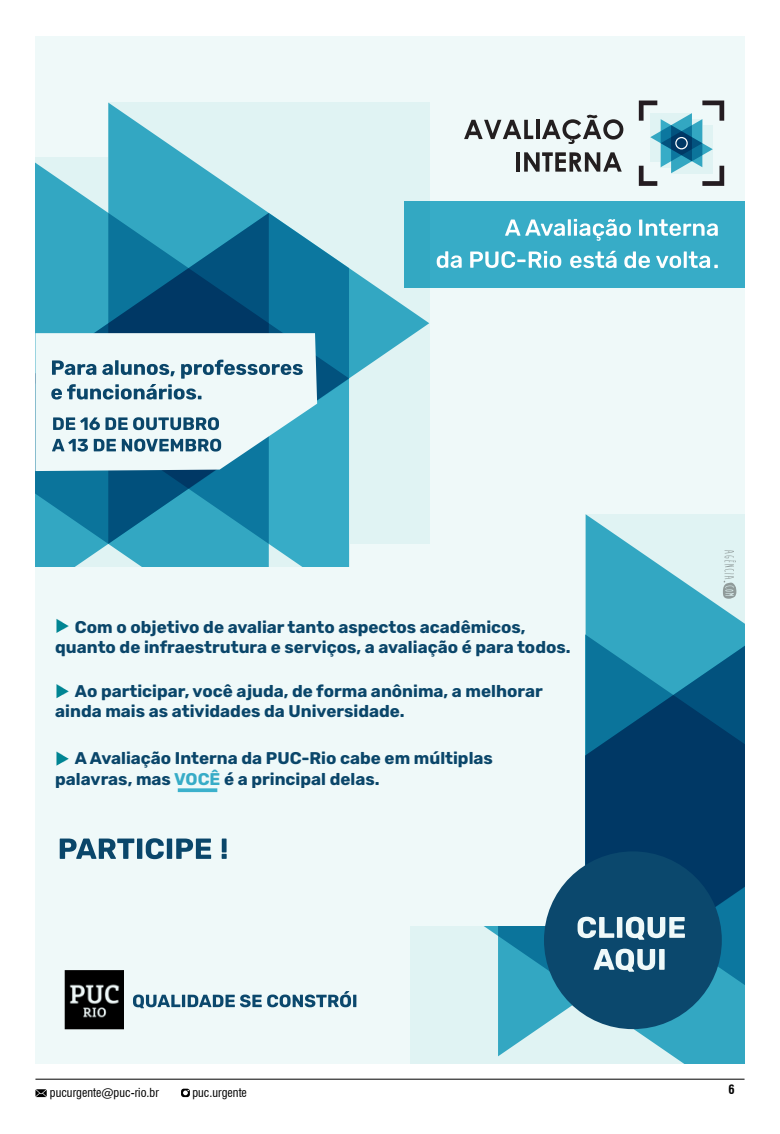
<style>
.page{position:relative;width:780px;height:1134px;background:#fff}
.page>*{position:absolute;margin:0;border:0;box-sizing:border-box;transform-origin:0 0}
.t1{font:700 17px/20.4px "Rubik";color:#0b486d}
.t2{font:700 condensed 12.5px "Swiss 721 BT";color:#000}
.t3{font:condensed 12.12px "Swiss 721 BT";color:#000}
.s1{color:#3bb1cc}
</style>
<div class="page">
<hr style="left:35px;top:1079px;width:709px;height:1px;background:#000">
<svg style="left:181px;top:1089px;width:9px;height:8px"></svg>
<svg style="left:35px;top:1089px;width:12px;height:8px"></svg>
<div style="left:35px;top:36px;width:709px;height:1028px;background:#eff9f9"></div>
<svg style="left:35px;top:158px;width:314px;height:409px;fill:#37acc7"></svg>
<svg style="left:35px;top:213px;width:234px;height:354px;background:#32a0bc"></svg>
<svg style="left:108px;top:103px;width:321px;height:441px"></svg>
<svg style="left:410px;top:926px;width:334px;height:138px;fill:#e0f3f3"></svg>
<svg style="left:585px;top:514px;width:159px;height:482px;background:#2e7a9b"></svg>
<svg style="left:35px;top:333px;width:282px;height:138px"></svg>
<svg style="left:638px;top:101px;width:86px;height:85px"></svg>
<div style="left:675px;top:137px;width:12px;height:12px;border:1px solid #fff;border-radius:50%"></div>
<svg style="left:464px;top:120px;width:69px;height:19px"></svg>
<svg style="left:536px;top:120px;width:3px;height:19px"></svg>
<svg style="left:542px;top:115px;width:81px;height:29px"></svg>
<hr style="left:516px;top:152px;width:4px;height:20px;background:#231f20">
<svg style="left:524px;top:152px;width:97px;height:20px"></svg>
<svg style="left:56px;top:619px;width:13px;height:14px"></svg>
<svg style="left:56px;top:684px;width:13px;height:14px"></svg>
<svg style="left:53px;top:417px;width:166px;height:13px"></svg>
<svg style="left:52px;top:439px;width:36px;height:13px"></svg>
<svg style="left:94px;top:439px;width:22px;height:12px"></svg>
<svg style="left:122px;top:439px;width:99px;height:13px"></svg>
<div style="left:404px;top:201px;width:340px;height:87px;background:#3bb1cc"></div>
<svg style="left:505px;top:219px;width:126px;height:22px"></svg>
<svg style="left:639px;top:219px;width:78px;height:17px"></svg>
<svg style="left:436px;top:251px;width:25px;height:17px"></svg>
<svg style="left:470px;top:251px;width:91px;height:17px"></svg>
<svg style="left:570px;top:251px;width:46px;height:17px"></svg>
<svg style="left:624px;top:251px;width:26px;height:17px"></svg>
<svg style="left:656px;top:251px;width:61px;height:17px"></svg>
<svg style="left:56px;top:752px;width:13px;height:14px"></svg>
<svg style="left:178px;top:788px;width:39px;height:4px"></svg>
<svg style="left:60px;top:838px;width:151px;height:21px"></svg>
<svg style="left:222px;top:838px;width:5px;height:21px"></svg>
<svg style="left:133px;top:991px;width:223px;height:17px"></svg>
<img style="left:64px;top:970px;width:60px;height:59px">
<div style="left:544px;top:851px;width:177px;height:178px;background:#0b486d;border-radius:50%"></div>
<svg style="left:577px;top:917px;width:108px;height:23px"></svg>
<svg style="left:593px;top:949px;width:71px;height:23px"></svg>
<svg style="left:51px;top:360px;width:252px;height:39px"></svg>
<svg style="left:722px;top:550px;width:14px;height:49px"></svg>
<p class="t1" style="left:55px;top:617px;width:517px;text-indent:20px">Com o objetivo de avaliar tanto aspectos acadêmicos, quanto de infraestrutura e serviços, a avaliação é para todos.</p>
<p class="t1" style="left:55px;top:681px;width:489px;text-indent:20px">Ao participar, você ajuda, de forma anônima, a melhorar ainda mais as atividades da Universidade.</p>
<p class="t1" style="left:55px;top:748px;width:439px;text-indent:20px">A Avaliação Interna da PUC-Rio cabe em múltiplas palavras, mas <span class="s1">VOCÊ</span> é a principal delas.</p>
<p class="t3" style="left:50px;top:1085px;width:111px">pucurgente@puc-rio.br</p>
<p class="t3" style="left:192px;top:1085px;width:56px">puc.urgente</p>
<p class="t2" style="left:728px;top:1082px;width:8px">6</p>
</div>
